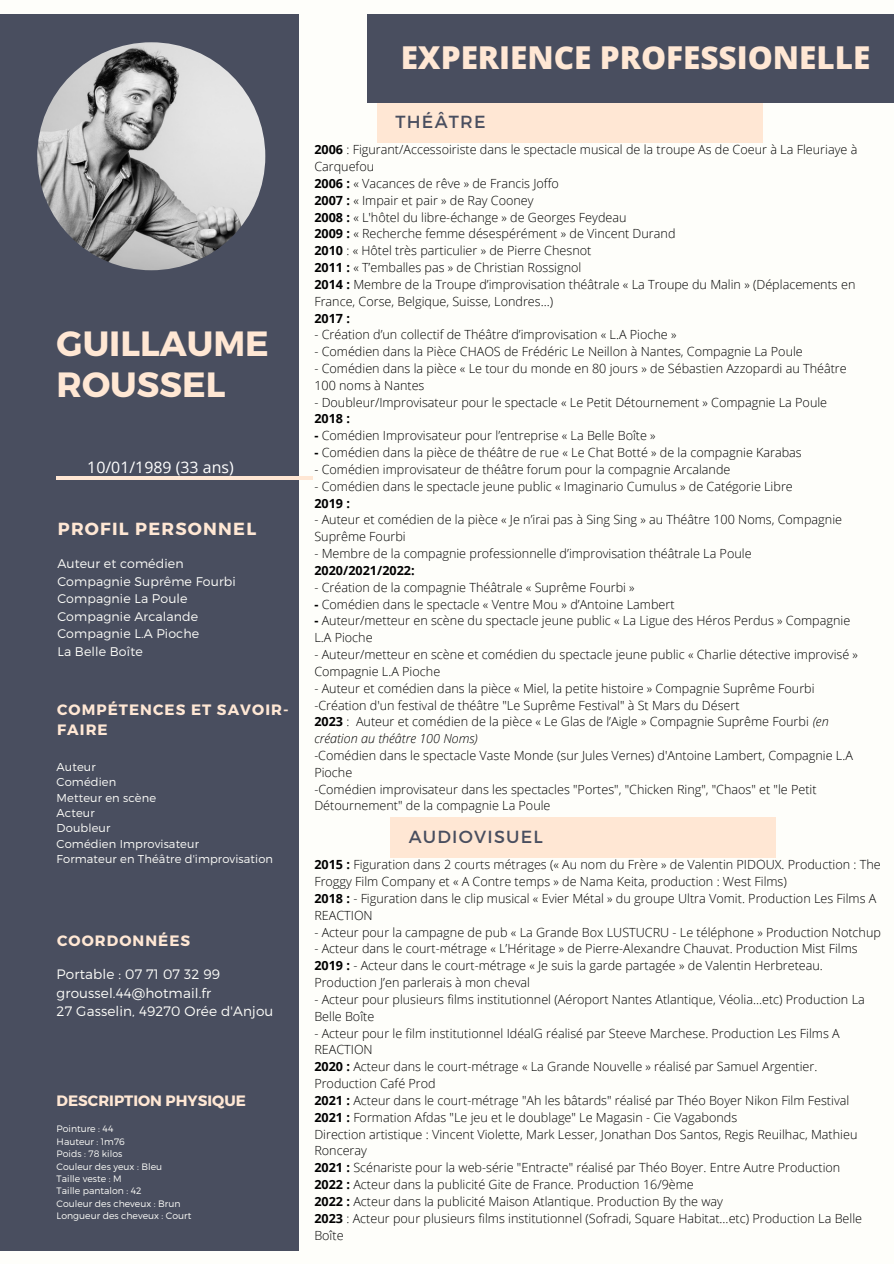
<style>
.page{position:relative;width:894px;height:1264px;background:#fff}
.page>*{position:absolute;margin:0;border:0;box-sizing:border-box;transform-origin:0 0}
.t1{font:700 35.1px/41.5px "Montserrat";color:#ffe7d4}
.t2{font:800 31.5px "Open Sans";color:#ffe7d4}
.t3{font:17.55px "Montserrat";letter-spacing:.07em;color:#494e5f}
.t4{font:700 17.55px "Montserrat";letter-spacing:.07em;color:#ffe7d4}
.t5{font:15.9px "Open Sans";color:#fff}
.t6{font:700 15px/20.2px "Montserrat";letter-spacing:.07em;color:#ffe7d4}
.t7{font:700 15px "Montserrat";color:#ffe7d4}
.t8{font:300 13.65px "Montserrat";letter-spacing:.01em;color:#fefefa}
.t9{font:300 12.6px/16.8px "Open Sans";color:#000}
.t10{font:300 12.6px "Montserrat";letter-spacing:.01em;color:#fefefa}
.t11{font:700 12.6px "Open Sans";color:#000}
.t12{font:300 11.4px "Montserrat";letter-spacing:.01em;color:#fefefa}
.t13{font:300 9.3px "Montserrat";color:#fefefa}
.s1{font-weight:700}
.s2{font-style:italic}
</style>
<div class="page">
<div style="left:0;top:0;width:893px;height:1263px;background:#fefefa"></div>
<div style="left:0;top:14px;width:299px;height:1236px;background:#494e5f"></div>
<hr style="left:57px;top:476px;width:256px;height:4px;background:#ffe7d4">
<div style="left:377px;top:103px;width:385px;height:40px;background:#ffe7d4"></div>
<img style="left:37px;top:42px;width:228px;height:228px;border-radius:50%">
<div style="left:390px;top:817px;width:385px;height:41px;background:#ffe7d4"></div>
<div style="left:367px;top:14px;width:526px;height:89px;background:#494e5f"></div>
<p class="t1" style="left:57px;top:320px;width:214px">GUILLAUME<br>ROUSSEL</p>
<p class="t5" style="left:87px;top:456px;width:148px">10/01/1989 (33 ans)</p>
<p class="t4" style="left:58px;top:517px;width:200px">PROFIL PERSONNEL</p>
<p class="t10" style="left:57px;top:555px;width:128px">Auteur et comédien</p>
<p class="t10" style="left:57px;top:573px;width:180px">Compagnie Suprême Fourbi</p>
<p class="t10" style="left:57px;top:590px;width:132px">Compagnie La Poule</p>
<p class="t10" style="left:57px;top:608px;width:142px">Compagnie Arcalande</p>
<p class="t10" style="left:57px;top:625px;width:143px">Compagnie L.A Pioche</p>
<p class="t10" style="left:57px;top:643px;width:87px">La Belle Boîte</p>
<p class="t6" style="left:57px;top:698px;width:233px">COMPÉTENCES ET SAVOIR-<br>FAIRE</p>
<p class="t12" style="left:57px;top:759px;width:41px">Auteur</p>
<p class="t12" style="left:57px;top:774px;width:61px">Comédien</p>
<p class="t12" style="left:57px;top:790px;width:101px">Metteur en scène</p>
<p class="t12" style="left:57px;top:805px;width:40px">Acteur</p>
<p class="t12" style="left:57px;top:820px;width:55px">Doubleur</p>
<p class="t12" style="left:57px;top:836px;width:144px">Comédien Improvisateur</p>
<p class="t12" style="left:57px;top:851px;width:218px">Formateur en Théâtre d'improvisation</p>
<p class="t6" style="left:57px;top:930px;width:134px">COORDONNÉES</p>
<p class="t8" style="left:57px;top:965px;width:165px">Portable : 07 71 07 32 99</p>
<p class="t8" style="left:57px;top:983px;width:156px">groussel.44@hotmail.fr</p>
<p class="t8" style="left:57px;top:1002px;width:218px">27 Gasselin, 49270 Orée d'Anjou</p>
<p class="t7" style="left:57px;top:1091px;width:191px">DESCRIPTION PHYSIQUE</p>
<p class="t13" style="left:57px;top:1122px;width:58px">Pointure : 44</p>
<p class="t13" style="left:57px;top:1135px;width:70px">Hauteur : 1m76</p>
<p class="t13" style="left:57px;top:1147px;width:67px">Poids : 78 kilos</p>
<p class="t13" style="left:57px;top:1160px;width:107px">Couleur des yeux : Bleu</p>
<p class="t13" style="left:57px;top:1172px;width:67px">Taille veste : M</p>
<p class="t13" style="left:57px;top:1184px;width:86px">Taille pantalon : 42</p>
<p class="t13" style="left:57px;top:1197px;width:125px">Couleur des cheveux : Brun</p>
<p class="t13" style="left:57px;top:1209px;width:136px">Longueur des cheveux : Court</p>
<p class="t2" style="left:400px;top:35px;width:471px">EXPERIENCE PROFESSIONELLE</p>
<p class="t3" style="left:395px;top:111px;width:92px">THÉÂTRE</p>
<p class="t9" style="left:314px;top:141px;width:544px"><span class="s1">2006</span> : Figurant/Accessoiriste dans le spectacle musical de la troupe As de Coeur à La Fleuriaye à<br>Carquefou</p>
<p class="t9" style="left:314px;top:175px;width:246px"><span class="s1">2006 :</span> « Vacances de rêve » de Francis Joffo</p>
<p class="t9" style="left:314px;top:191px;width:221px"><span class="s1">2007 :</span> « Impair et pair » de Ray Cooney</p>
<p class="t9" style="left:314px;top:208px;width:313px"><span class="s1">2008 :</span> « L'hôtel du libre-échange » de Georges Feydeau</p>
<p class="t9" style="left:314px;top:225px;width:362px"><span class="s1">2009 :</span> « Recherche femme désespérément » de Vincent Durand</p>
<p class="t9" style="left:314px;top:242px;width:278px"><span class="s1">2010</span> : « Hôtel très particulier » de Pierre Chesnot</p>
<p class="t9" style="left:314px;top:259px;width:268px"><span class="s1">2011 :</span> « T’emballes pas » de Christian Rossignol</p>
<p class="t9" style="left:314px;top:275px;width:542px"><span class="s1">2014 :</span> Membre de la Troupe d’improvisation théâtrale « La Troupe du Malin » (Déplacements en<br>France, Corse, Belgique, Suisse, Londres…)</p>
<p class="t11" style="left:314px;top:309px;width:37px">2017 :</p>
<p class="t9" style="left:314px;top:326px;width:363px">- Création d’un collectif de Théâtre d’improvisation « L.A Pioche »</p>
<p class="t9" style="left:314px;top:343px;width:490px">- Comédien dans la Pièce CHAOS de Frédéric Le Neillon à Nantes, Compagnie La Poule</p>
<p class="t9" style="left:314px;top:360px;width:533px">- Comédien dans la pièce « Le tour du monde en 80 jours » de Sébastien Azzopardi au Théâtre<br>100 noms à Nantes</p>
<p class="t9" style="left:314px;top:393px;width:514px">- Doubleur/Improvisateur pour le spectacle « Le Petit Détournement » Compagnie La Poule</p>
<p class="t11" style="left:314px;top:410px;width:37px">2018 :</p>
<p class="t9" style="left:314px;top:427px;width:343px"><span class="s1">-</span> Comédien Improvisateur pour l’entreprise « La Belle Boîte »</p>
<p class="t9" style="left:314px;top:444px;width:489px"><span class="s1">-</span> Comédien dans la pièce de théâtre de rue « Le Chat Botté » de la compagnie Karabas</p>
<p class="t9" style="left:314px;top:460px;width:417px">- Comédien improvisateur de théâtre forum pour la compagnie Arcalande</p>
<p class="t9" style="left:314px;top:477px;width:480px">- Comédien dans le spectacle jeune public « Imaginario Cumulus » de Catégorie Libre</p>
<p class="t11" style="left:314px;top:494px;width:37px">2019 :</p>
<p class="t9" style="left:314px;top:511px;width:529px">- Auteur et comédien de la pièce « Je n’irai pas à Sing Sing » au Théâtre 100 Noms, Compagnie<br>Suprême Fourbi</p>
<p class="t9" style="left:314px;top:545px;width:438px">- Membre de la compagnie professionnelle d’improvisation théâtrale La Poule</p>
<p class="t11" style="left:314px;top:561px;width:102px">2020/2021/2022:</p>
<p class="t9" style="left:314px;top:578px;width:322px">- Création de la compagnie Théâtrale « Suprême Fourbi »</p>
<p class="t9" style="left:314px;top:595px;width:361px"><span class="s1">-</span> Comédien dans le spectacle « Ventre Mou » d’Antoine Lambert</p>
<p class="t9" style="left:314px;top:612px;width:537px"><span class="s1">-</span> Auteur/metteur en scène du spectacle jeune public « La Ligue des Héros Perdus » Compagnie<br>L.A Pioche</p>
<p class="t9" style="left:314px;top:645px;width:545px">- Auteur/metteur en scène et comédien du spectacle jeune public « Charlie détective improvisé »<br>Compagnie L.A Pioche</p>
<p class="t9" style="left:314px;top:679px;width:501px">- Auteur et comédien dans la pièce « Miel, la petite histoire » Compagnie Suprême Fourbi</p>
<p class="t9" style="left:314px;top:696px;width:426px">-Création d'un festival de théâtre "Le Suprême Festival" à St Mars du Désert</p>
<p class="t9" style="left:314px;top:713px;width:515px"><span class="s1">2023</span> : Auteur et comédien de la pièce « Le Glas de l’Aigle » Compagnie Suprême Fourbi <span class="s2">(en création au théâtre 100 Noms)</span></p>
<p class="t9" style="left:314px;top:746px;width:540px"><span class="s2">-</span>Comédien dans le spectacle Vaste Monde (sur Jules Vernes) d'Antoine Lambert, Compagnie L.A<br>Pioche</p>
<p class="t9" style="left:314px;top:780px;width:503px">-Comédien improvisateur dans les spectacles "Portes", "Chicken Ring", "Chaos" et "le Petit<br>Détournement" de la compagnie La Poule</p>
<p class="t3" style="left:408px;top:825px;width:136px">AUDIOVISUEL</p>
<p class="t9" style="left:314px;top:856px;width:567px"><span class="s1">2015 :</span> Figuration dans 2 courts métrages (« Au nom du Frère » de Valentin PIDOUX. Production : The<br>Froggy Film Company et « A Contre temps » de Nama Keita, production : West Films)</p>
<p class="t9" style="left:314px;top:889px;width:563px"><span class="s1">2018 :</span> - Figuration dans le clip musical « Evier Métal » du groupe Ultra Vomit. Production Les Films A<br>REACTION</p>
<p class="t9" style="left:314px;top:923px;width:568px">- Acteur pour la campagne de pub « La Grande Box LUSTUCRU - Le téléphone » Production Notchup</p>
<p class="t9" style="left:314px;top:940px;width:545px">- Acteur dans le court-métrage « L’Héritage » de Pierre-Alexandre Chauvat. Production Mist Films</p>
<p class="t9" style="left:314px;top:957px;width:510px"><span class="s1">2019 :</span> - Acteur dans le court-métrage « Je suis la garde partagée » de Valentin Herbreteau.<br>Production J’en parlerais à mon cheval</p>
<p class="t9" style="left:314px;top:990px;width:552px">- Acteur pour plusieurs films institutionnel (Aéroport Nantes Atlantique, Véolia…etc) Production La<br>Belle Boîte</p>
<p class="t9" style="left:314px;top:1024px;width:526px">- Acteur pour le film institutionnel IdéalG réalisé par Steeve Marchese. Production Les Films A<br>REACTION</p>
<p class="t9" style="left:314px;top:1057px;width:504px"><span class="s1">2020 :</span> Acteur dans le court-métrage « La Grande Nouvelle » réalisé par Samuel Argentier.<br>Production Café Prod</p>
<p class="t9" style="left:314px;top:1091px;width:536px"><span class="s1">2021 :</span> Acteur dans le court-métrage "Ah les bâtards" réalisé par Théo Boyer Nikon Film Festival</p>
<p class="t9" style="left:314px;top:1108px;width:424px"><span class="s1">2021 :</span> Formation Afdas "Le jeu et le doublage" Le Magasin - Cie Vagabonds</p>
<p class="t9" style="left:314px;top:1125px;width:544px">Direction artistique : Vincent Violette, Mark Lesser, Jonathan Dos Santos, Regis Reuilhac, Mathieu<br>Ronceray</p>
<p class="t9" style="left:314px;top:1158px;width:527px"><span class="s1">2021 :</span> Scénariste pour la web-série "Entracte" réalisé par Théo Boyer. Entre Autre Production</p>
<p class="t9" style="left:314px;top:1175px;width:381px"><span class="s1">2022 :</span> Acteur dans la publicité Gite de France. Production 16/9ème</p>
<p class="t9" style="left:314px;top:1192px;width:410px"><span class="s1">2022 :</span> Acteur dans la publicité Maison Atlantique. Production By the way</p>
<p class="t9" style="left:314px;top:1209px;width:549px"><span class="s1">2023</span> : Acteur pour plusieurs films institutionnel (Sofradi, Square Habitat…etc) Production La Belle<br>Boîte</p>
</div>
